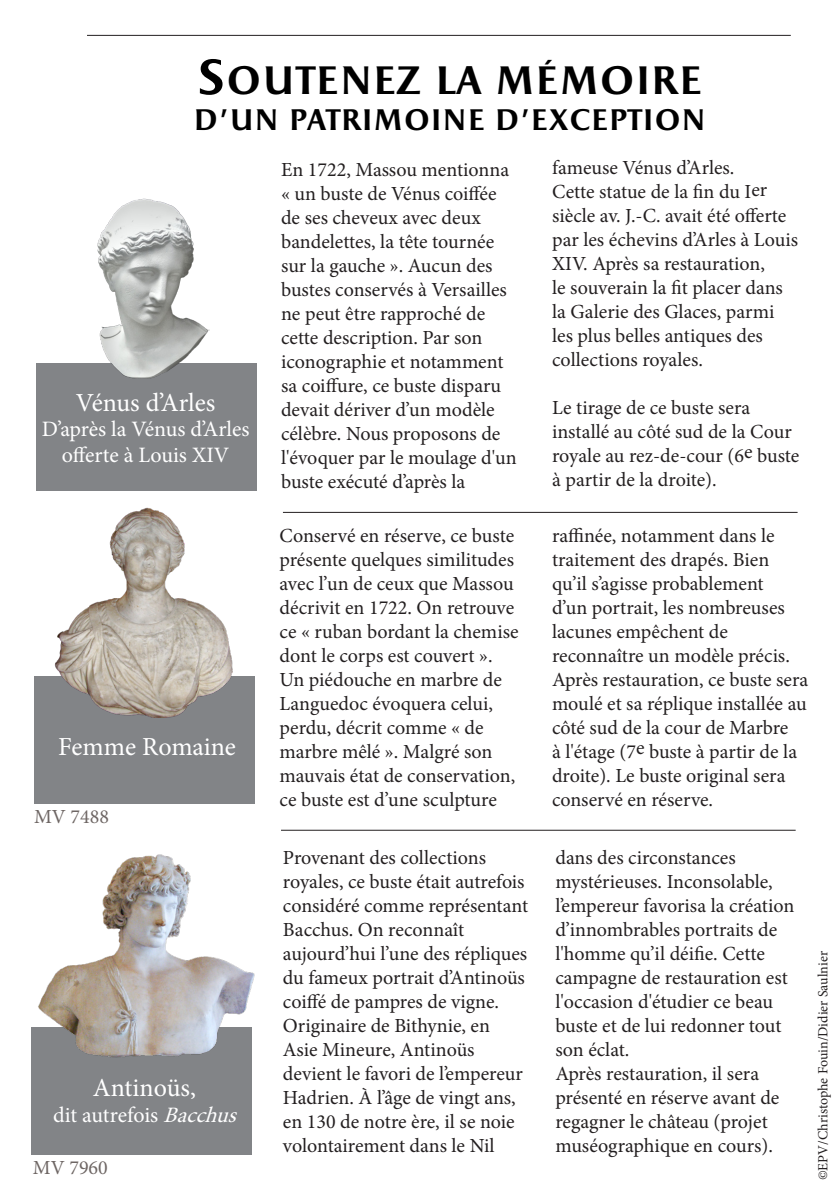
<style>
.page{position:relative;width:840px;height:1191px;background:#fff}
.page>*{position:absolute;margin:0;border:0;box-sizing:border-box;transform-origin:0 0}
.t1{font:700 40px "Apollon";color:#000}
.t2{font:700 30px "Apollon";color:#000}
.t3{font:26px "Minion Pro";letter-spacing:-.005em;color:#fff}
.t4{font:22px/25.8px "Minion Pro";color:#fff;text-align:center}
.t5{font:20px/24px "Minion Pro";color:#231f20}
.t6{font:20px "Minion Pro";color:#6e6664}
.t7{font:14px "Minion Pro";color:#231f20}
.s1{font-size:50px}
.s2{font-style:italic}
</style>
<div class="page">
<hr style="left:283px;top:512px;width:514px;height:1px;background:#231f20">
<hr style="left:87px;top:35px;width:703px;height:1px;background:#231f20">
<div style="left:36px;top:363px;width:221px;height:127px;background:#828487"></div>
<img style="left:97px;top:198px;width:113px;height:181px">
<div style="left:34px;top:676px;width:221px;height:127px;background:#828487"></div>
<img style="left:54px;top:507px;width:179px;height:210px">
<div style="left:32px;top:1027px;width:220px;height:127px;background:#828487"></div>
<img style="left:38px;top:854px;width:217px;height:204px">
<hr style="left:281px;top:829px;width:514px;height:1px;background:#231f20">
<p class="t1" style="left:197px;top:58px;width:506px"><span class="s1">S</span>OUTENEZ LA MÉMOIRE</p>
<p class="t2" style="left:193px;top:103px;width:514px">D’UN PATRIMOINE D’EXCEPTION</p>
<p class="t3" style="left:76px;top:385px;width:141px">Vénus d’Arles</p>
<p class="t4" style="left:42px;top:416px;width:209px">D’après la Vénus d’Arles offerte à Louis XIV</p>
<p class="t5" style="left:281px;top:158px;width:237px">En 1722, Massou mentionna « un buste de Vénus coiffée de ses cheveux avec deux bandelettes, la tête tournée sur la gauche ». Aucun des bustes conservés à Versailles ne peut être rapproché de cette description. Par son iconographie et notamment sa coiffure, ce buste disparu devait dériver d’un modèle célèbre. Nous proposons de l'évoquer par le moulage d'un buste exécuté d’après la</p>
<p class="t5" style="left:552px;top:156px;width:184px">fameuse Vénus d’Arles.</p>
<p class="t5" style="left:552px;top:180px;width:247px">Cette statue de la fin du Ier siècle av. J.-C. avait été offerte par les échevins d’Arles à Louis<br>XIV. Après sa restauration,<br>le souverain la fit placer dans la Galerie des Glaces, parmi les plus belles antiques des collections royales.</p>
<p class="t5" style="left:552px;top:396px;width:249px">Le tirage de ce buste sera installé au côté sud de la Cour royale au rez-de-cour (6e buste à partir de la droite).</p>
<p class="t3" style="left:58px;top:729px;width:179px">Femme Romaine</p>
<p class="t6" style="left:34px;top:803px;width:76px">MV 7488</p>
<p class="t3" style="left:93px;top:1070px;width:104px">Antinoüs,</p>
<p class="t4" style="left:53px;top:1102px;width:193px">dit autrefois <span class="s2">Bacchus</span></p>
<p class="t6" style="left:33px;top:1153px;width:76px">MV 7960</p>
<p class="t5" style="left:279px;top:524px;width:240px">Conservé en réserve, ce buste présente quelques similitudes avec l’un de ceux que Massou décrivit en 1722. On retrouve ce « ruban bordant la chemise dont le corps est couvert ».<br>Un piédouche en marbre de<br>Languedoc évoquera celui, perdu, décrit comme « de marbre mêlé ». Malgré son mauvais état de conservation, ce buste est d’une sculpture</p>
<p class="t5" style="left:551px;top:524px;width:239px">raffinée, notamment dans le traitement des drapés. Bien qu’il s’agisse probablement d’un portrait, les nombreuses lacunes empêchent de reconnaître un modèle précis.</p>
<p class="t5" style="left:551px;top:668px;width:257px">Après restauration, ce buste sera moulé et sa réplique installée au côté sud de la cour de Marbre<br>à l'étage (7e buste à partir de la droite). Le buste original sera conservé en réserve.</p>
<p class="t5" style="left:283px;top:845px;width:246px">Provenant des collections royales, ce buste était autrefois considéré comme représentant<br>Bacchus. On reconnaît aujourd’hui l’une des répliques du fameux portrait d’Antinoüs coiffé de pampres de vigne.<br>Originaire de Bithynie, en<br>Asie Mineure, Antinoüs devient le favori de l’empereur<br>Hadrien. À l’âge de vingt ans, en 130 de notre ère, il se noie volontairement dans le Nil</p>
<p class="t5" style="left:555px;top:845px;width:240px">dans des circonstances mystérieuses. Inconsolable, l’empereur favorisa la création d’innombrables portraits de l'homme qu’il déifie. Cette campagne de restauration est l'occasion d'étudier ce beau buste et de lui redonner tout son éclat.</p>
<p class="t5" style="left:555px;top:1061px;width:225px">Après restauration, il sera présenté en réserve avant de regagner le château (projet muséographique en cours).</p>
<p class="t7" style="left:813px;top:1180px;width:231px;rotate:-90deg">©EPV/Christophe Fouin/Didier Saulnier</p>
</div>
